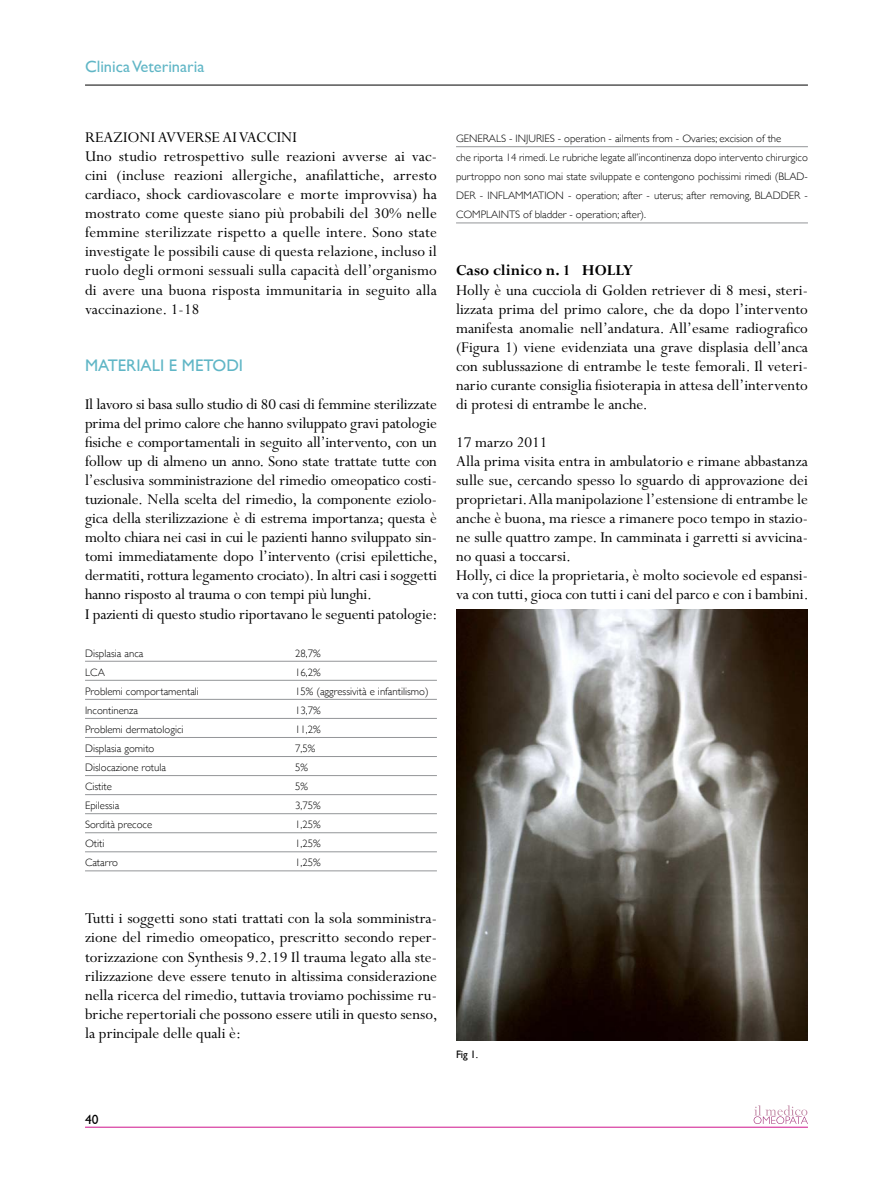
<style>
.page{position:relative;width:893px;height:1191px;background:#fff}
.page>*{position:absolute;margin:0;border:0;box-sizing:border-box;transform-origin:0 0}
.t1{font:16.8px/19px "Perpetua";color:#000}
.t2{font:700 16.8px "Perpetua";color:#000}
.t3{font:16.8px "Gill Sans";color:#60b6c6}
.t4{font:16.5px "Gill Sans";color:#60b6c6}
.t5{font:13.5px "Gill Sans";color:#000}
.t6{font:300 10.8px/19px "Gill Sans";color:#000}
.t7{font:10.8px "Gill Sans";color:#000}
</style>
<div class="page">
<svg style="left:754px;top:1105px;width:54px;height:19px"></svg>
<hr style="left:85px;top:1126px;width:723px;height:1px;background:#cf128c">
<hr style="left:85px;top:85px;width:723px;height:1px;background:#000">
<hr style="left:85px;top:661px;width:352px;height:1px;background:#939598">
<hr style="left:85px;top:680px;width:352px;height:1px;background:#939598">
<hr style="left:85px;top:699px;width:352px;height:1px;background:#939598">
<hr style="left:85px;top:718px;width:352px;height:1px;background:#939598">
<hr style="left:85px;top:737px;width:352px;height:1px;background:#939598">
<hr style="left:85px;top:756px;width:352px;height:1px;background:#939598">
<hr style="left:85px;top:775px;width:352px;height:1px;background:#939598">
<hr style="left:85px;top:794px;width:352px;height:1px;background:#939598">
<hr style="left:85px;top:813px;width:352px;height:1px;background:#939598">
<hr style="left:85px;top:832px;width:352px;height:1px;background:#939598">
<hr style="left:85px;top:851px;width:352px;height:1px;background:#939598">
<hr style="left:85px;top:870px;width:352px;height:1px;background:#939598">
<hr style="left:456px;top:146px;width:352px;height:1px;background:#939598">
<hr style="left:456px;top:222px;width:352px;height:1px;background:#939598">
<img style="left:456px;top:609px;width:352px;height:431px">
<p class="t4" style="left:85px;top:57px;width:121px">Clinica Veterinaria</p>
<p class="t1" style="left:85px;top:128px;width:353px">REAZIONI AVVERSE AI VACCINI<br>Uno studio retrospettivo sulle reazioni avverse ai vac&shy;cini (incluse reazioni allergiche, anafilattiche, arresto cardiaco, shock cardiovascolare e morte improvvisa) ha mostrato come queste siano più probabili del 30% nelle femmine sterilizzate rispetto a quelle intere. Sono state investigate le possibili cause di questa relazione, incluso il ruolo degli ormoni sessuali sulla capacità dell’organismo di avere una buona risposta immunitaria in seguito alla vaccinazione. 1-18</p>
<p class="t3" style="left:85px;top:355px;width:160px">MATERIALI E METODI</p>
<p class="t1" style="left:85px;top:395px;width:354px">Il lavoro si basa sullo studio di 80 casi di femmine sterilizzate prima del primo calore che hanno sviluppato gravi patologie fisiche e comportamentali in seguito all’intervento, con un follow up di almeno un anno. Sono state trattate tutte con l’esclusiva somministrazione del rimedio omeopatico costi&shy;tuzionale. Nella scelta del rimedio, la componente eziolo&shy;gica della sterilizzazione è di estrema importanza; questa è molto chiara nei casi in cui le pazienti hanno sviluppato sin&shy;tomi immediatamente dopo l’intervento (crisi epilettiche, dermatiti, rottura legamento crociato). In altri casi i soggetti hanno risposto al trauma o con tempi più lunghi.<br>I pazienti di questo studio riportavano le seguenti patologie:</p>
<p class="t6" style="left:85px;top:643px;width:60px">Displasia anca</p>
<p class="t6" style="left:295px;top:643px;width:27px">28,7%</p>
<p class="t6" style="left:85px;top:662px;width:22px">LCA</p>
<p class="t6" style="left:295px;top:662px;width:27px">16,2%</p>
<p class="t6" style="left:85px;top:681px;width:115px">Problemi comportamentali</p>
<p class="t6" style="left:295px;top:681px;width:135px">15% (aggressività e infantilismo)</p>
<p class="t6" style="left:85px;top:700px;width:55px">Incontinenza</p>
<p class="t6" style="left:295px;top:700px;width:27px">13,7%</p>
<p class="t6" style="left:85px;top:719px;width:100px">Problemi dermatologici</p>
<p class="t6" style="left:295px;top:719px;width:27px">11,2%</p>
<p class="t6" style="left:85px;top:738px;width:71px">Displasia gomito</p>
<p class="t6" style="left:295px;top:738px;width:22px">7,5%</p>
<p class="t6" style="left:85px;top:757px;width:83px">Dislocazione rotula</p>
<p class="t6" style="left:295px;top:757px;width:14px">5%</p>
<p class="t6" style="left:85px;top:776px;width:28px">Cistite</p>
<p class="t6" style="left:295px;top:776px;width:14px">5%</p>
<p class="t6" style="left:85px;top:795px;width:36px">Epilessia</p>
<p class="t6" style="left:295px;top:795px;width:27px">3,75%</p>
<p class="t6" style="left:85px;top:814px;width:69px">Sordità precoce</p>
<p class="t6" style="left:295px;top:814px;width:27px">1,25%</p>
<p class="t6" style="left:85px;top:833px;width:21px">Otiti</p>
<p class="t6" style="left:295px;top:833px;width:27px">1,25%</p>
<p class="t6" style="left:85px;top:852px;width:35px">Catarro</p>
<p class="t6" style="left:295px;top:852px;width:27px">1,25%</p>
<p class="t1" style="left:85px;top:909px;width:354px;text-align:justify">Tutti i soggetti sono stati trattati con la sola somministra&shy;zione del rimedio omeopatico, prescritto secondo reper&shy;torizzazione con Synthesis 9.2.19 Il trauma legato alla ste&shy;rilizzazione deve essere tenuto in altissima considerazione nella ricerca del rimedio, tuttavia troviamo pochissime ru&shy;briche repertoriali che possono essere utili in questo senso, la principale delle quali è:</p>
<p class="t6" style="left:456px;top:128px;width:353px">GENERALS - INJURIES - operation - ailments from - Ovaries; excision of the<br>che riporta 14 rimedi. Le rubriche legate all’incontinenza dopo intervento chirurgico purtroppo non sono mai state sviluppate e contengono pochissimi rimedi (BLAD-DER - INFLAMMATION - operation; after - uterus; after removing, BLADDER - COMPLAINTS of bladder - operation; after).</p>
<p class="t2" style="left:456px;top:262px;width:179px">Caso clinico n. 1 HOLLY</p>
<p class="t1" style="left:456px;top:281px;width:353px;text-align:justify">Holly è una cucciola di Golden retriever di 8 mesi, steri&shy;lizzata prima del primo calore, che da dopo l’intervento manifesta anomalie nell’andatura. All’esame radiografico (Figura 1) viene evidenziata una grave displasia dell’anca con sublussazione di entrambe le teste femorali. Il veteri&shy;nario curante consiglia fisioterapia in attesa dell’intervento di protesi di entrambe le anche.</p>
<p class="t1" style="left:456px;top:433px;width:354px">17 marzo 2011<br>Alla prima visita entra in ambulatorio e rimane abbastanza sulle sue, cercando spesso lo sguardo di approvazione dei proprietari. Alla manipolazione l’estensione di entrambe le anche è buona, ma riesce a rimanere poco tempo in stazio&shy;ne sulle quattro zampe. In camminata i garretti si avvicina&shy;no quasi a toccarsi.<br>Holly, ci dice la proprietaria, è molto socievole ed espansi&shy;va con tutti, gioca con tutti i cani del parco e con i bambini.</p>
<p class="t7" style="left:456px;top:1048px;width:23px">Fig 1.</p>
<p class="t5" style="left:85px;top:1111px;width:15px">40</p>
</div>
